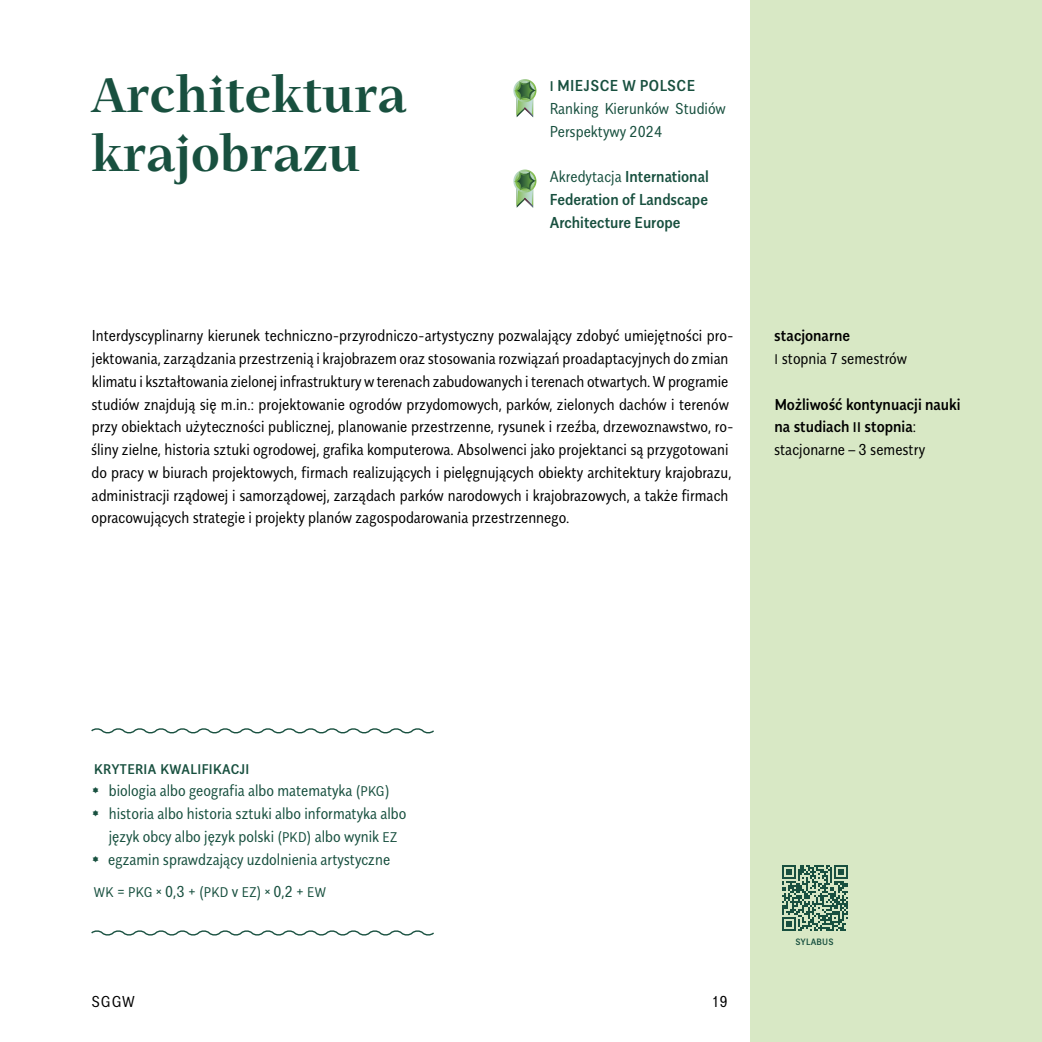
<style>
.page{position:relative;width:1042px;height:1042px;background:#fff}
.page>*{position:absolute;margin:0;border:0;box-sizing:border-box;transform-origin:0 0}
.t1{font:700 47.25px/59.5px "SGGW Mastro";color:#18503f}
.t2{font:300 15.75px/22.8px "SGGW Sans Condensed";color:#000}
.t3{font:300 15.75px/22.8px "SGGW Sans Condensed";color:#18503f}
.t4{font:500 15.75px/22.8px "SGGW Sans Condensed";color:#000}
.t5{font:500 15.75px/22.8px "SGGW Sans Condensed";color:#18503f;text-align:justify}
.t6{font:500 14px "SGGW Sans Condensed";letter-spacing:.025em;color:#18503f}
.t7{font:500 9.1px "SGGW Sans Condensed";letter-spacing:.025em;color:#18503f}
.s1{font-weight:500;font-size:14px}
.s2{font-weight:500}
.s3{font-weight:300}
.s4{font-size:14px}
.s5{font-family:"SGGW Mastro";font-weight:400}
</style>
<div class="page">
<div style="left:751px;top:0;width:291px;height:1042px;background:#d8e8c5"></div>
<svg style="left:513px;top:79px;width:23px;height:38px"></svg>
<svg style="left:513px;top:169px;width:23px;height:39px"></svg>
<svg style="left:782px;top:865px;width:65px;height:65px"></svg>
<svg style="left:91px;top:728px;width:343px;height:6px"></svg>
<svg style="left:91px;top:930px;width:343px;height:6px"></svg>
<h1 class="t1" style="left:91px;top:61px;width:317px">Architektura krajobrazu</h1>
<p class="t3" style="left:550px;top:73px;width:177px"><span class="s1">I</span> <span class="s2">MIEJSCE W POLSCE<br></span>Ranking Kierunków Studiów<br>Perspektywy 2024</p>
<p class="t5" style="left:550px;top:164px;width:160px"><span class="s3">Akredytacja</span> International Federation of Landscape Architecture Europe</p>
<p class="t2" style="left:91px;top:323px;width:644px">Interdyscyplinarny kierunek techniczno-przyrodniczo-artystyczny pozwalający zdobyć umiejętności pro&shy;jektowania, zarządzania przestrzenią i krajobrazem oraz stosowania rozwiązań proadaptacyjnych do zmian klimatu i kształtowania zielonej infrastruktury w terenach zabudowanych i terenach otwartych. W programie studiów znajdują się m.in.: projektowanie ogrodów przydomowych, parków, zielonych dachów i terenów przy obiektach użyteczności publicznej, planowanie przestrzenne, rysunek i rzeźba, drzewoznawstwo, ro&shy;śliny zielne, historia sztuki ogrodowej, grafika komputerowa. Absolwenci jako projektanci są przygotowani do pracy w biurach projektowych, firmach realizujących i pielęgnujących obiekty architektury krajobrazu, administracji rządowej i samorządowej, zarządach parków narodowych i krajobrazowych, a także firmach opracowujących strategie i projekty planów zagospodarowania przestrzennego.</p>
<p class="t2" style="left:774px;top:323px;width:134px"><span class="s2">stacjonarne<br></span><span class="s4">I</span> stopnia 7 semestrów</p>
<p class="t4" style="left:774px;top:391px;width:188px">Możliwość kontynuacji nauki na studiach <span class="s4">II</span> stopnia<span class="s3">: stacjonarne – 3 semestry</span></p>
<p class="t6" style="left:94px;top:758px;width:157px">KRYTERIA KWALIFIKACJI</p>
<p class="t3" style="left:91px;top:778px;width:300px"><span class="s5">•</span> biologia albo geografia albo matematyka (<span class="s4">PKG</span>)</p>
<p class="t3" style="left:91px;top:801px;width:317px;text-align:center"><span class="s5">•</span> historia albo historia sztuki albo informatyka albo język obcy albo język polski (<span class="s4">PKD</span>) albo wynik <span class="s4">EZ</span></p>
<p class="t3" style="left:91px;top:841px;width:301px;line-height:32.7px"><span class="s5">•</span> egzamin sprawdzający uzdolnienia artystyczne<br><span class="s4">WK</span> = <span class="s4">PKG</span> × 0,3 + (<span class="s4">PKD</span> v <span class="s4">EZ</span>) × 0,2 + <span class="s4">EW</span></p>
<p class="t2" style="left:92px;top:988px;width:45px">SGGW</p>
<p class="t2" style="left:712px;top:988px;width:17px">19</p>
<p class="t7" style="left:795px;top:934px;width:40px">SYLABUS</p>
</div>
